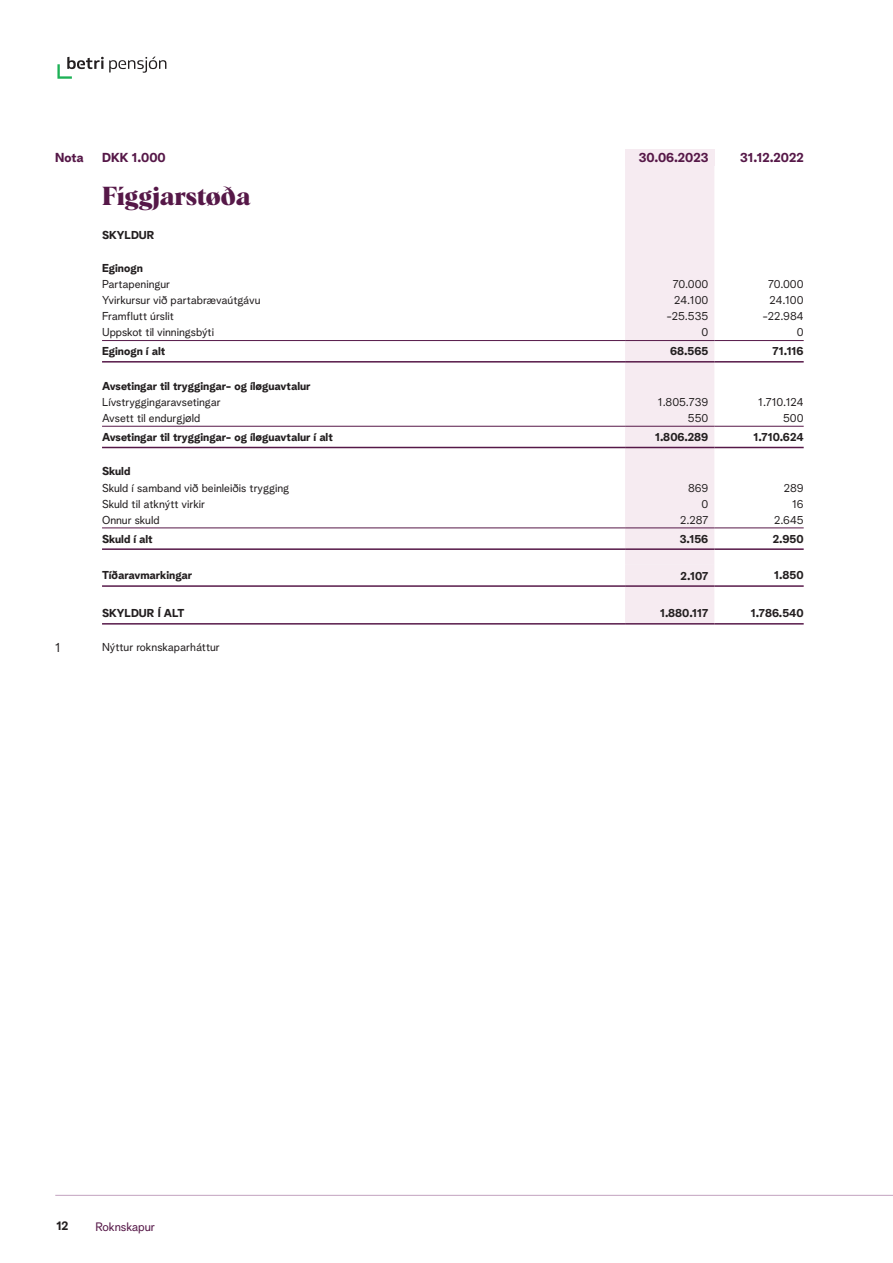
<style>
.page{position:relative;width:893px;height:1263px;background:#fff}
.page>*{position:absolute;margin:0;border:0;box-sizing:border-box;transform-origin:0 0}
.y_medium{font:700 25.5px "Albra";color:#561848}
.Normal_høgra_bold{font:700 12.75px "Albra Grotesk";color:#561848}
.Normal_bold{font:700 12.75px "Albra Grotesk";color:#561848}
.Normal_light{font:12.75px "Albra Grotesk";color:#231f20}
.t1{font:12px "Albra Grotesk";letter-spacing:-.01em;color:#561848}
.t2{font:700 12px "Albra Grotesk";color:#231f20}
.Normal_light-2{font:11.25px "Albra Grotesk";color:#231f20}
.Normal_bold-2{font:700 11.25px "Albra Grotesk";color:#231f20}
.Normal_Høgra{font:11.25px "Albra Grotesk";color:#231f20}
.Normal_høgra_bold-2{font:700 11.25px "Albra Grotesk";color:#231f20}
</style>
<div class="page">
<svg style="left:57px;top:57px;width:109px;height:22px"></svg>
<div style="left:625px;top:149px;width:89px;height:17px;background:#f6ebf1"></div>
<div style="left:625px;top:166px;width:89px;height:457px;background:#f6ebf1"></div>
<hr style="left:625px;top:623px;width:89px;height:2px;background:#561848">
<hr style="left:102px;top:623px;width:523px;height:2px;background:#561848">
<hr style="left:714px;top:623px;width:90px;height:2px;background:#561848">
<hr style="left:102px;top:340px;width:523px;height:1px;background:#561848">
<hr style="left:625px;top:340px;width:89px;height:1px;background:#561848">
<hr style="left:714px;top:340px;width:90px;height:1px;background:#561848">
<hr style="left:102px;top:361px;width:523px;height:2px;background:#561848">
<hr style="left:625px;top:361px;width:89px;height:2px;background:#561848">
<hr style="left:714px;top:361px;width:90px;height:2px;background:#561848">
<hr style="left:102px;top:426px;width:523px;height:1px;background:#561848">
<hr style="left:625px;top:426px;width:89px;height:1px;background:#561848">
<hr style="left:714px;top:426px;width:90px;height:1px;background:#561848">
<hr style="left:102px;top:447px;width:523px;height:1px;background:#561848">
<hr style="left:625px;top:447px;width:89px;height:1px;background:#561848">
<hr style="left:714px;top:447px;width:90px;height:1px;background:#561848">
<hr style="left:102px;top:527px;width:523px;height:1px;background:#561848">
<hr style="left:625px;top:527px;width:89px;height:1px;background:#561848">
<hr style="left:714px;top:527px;width:90px;height:1px;background:#561848">
<hr style="left:102px;top:548px;width:523px;height:2px;background:#561848">
<hr style="left:625px;top:548px;width:89px;height:2px;background:#561848">
<hr style="left:714px;top:548px;width:90px;height:2px;background:#561848">
<hr style="left:102px;top:585px;width:523px;height:2px;background:#561848">
<hr style="left:625px;top:585px;width:89px;height:2px;background:#561848">
<hr style="left:714px;top:585px;width:90px;height:2px;background:#561848">
<hr style="left:55px;top:1195px;width:838px;height:1px;background:#c3a2bf">
<p class="Normal_bold" style="left:55px;top:147px;width:30px">Nota</p>
<p class="Normal_bold" style="left:102px;top:147px;width:65px">DKK 1.000</p>
<p class="Normal_høgra_bold" style="left:639px;top:147px;width:71px">30.06.2023</p>
<p class="Normal_høgra_bold" style="left:740px;top:147px;width:65px">31.12.2022</p>
<p class="y_medium" style="left:102px;top:178px;width:150px">Fíggjarstøða</p>
<p class="Normal_bold-2" style="left:102px;top:226px;width:54px">SKYLDUR</p>
<p class="Normal_bold-2" style="left:102px;top:260px;width:42px">Eginogn</p>
<p class="Normal_light-2" style="left:102px;top:276px;width:70px">Partapeningur</p>
<p class="Normal_Høgra" style="left:673px;top:276px;width:37px">70.000</p>
<p class="Normal_Høgra" style="left:768px;top:276px;width:37px">70.000</p>
<p class="Normal_light-2" style="left:102px;top:292px;width:160px">Yvirkursur við partabrævaútgávu</p>
<p class="Normal_Høgra" style="left:674px;top:292px;width:36px">24.100</p>
<p class="Normal_Høgra" style="left:770px;top:292px;width:36px">24.100</p>
<p class="Normal_light-2" style="left:102px;top:308px;width:73px">Framflutt úrslit</p>
<p class="Normal_Høgra" style="left:667px;top:308px;width:43px">-25.535</p>
<p class="Normal_Høgra" style="left:762px;top:308px;width:43px">-22.984</p>
<p class="Normal_light-2" style="left:102px;top:324px;width:113px">Uppskot til vinningsbýti</p>
<p class="Normal_Høgra" style="left:701px;top:324px;width:8px">0</p>
<p class="Normal_Høgra" style="left:797px;top:324px;width:8px">0</p>
<p class="Normal_bold-2" style="left:102px;top:342px;width:65px">Eginogn í alt</p>
<p class="Normal_høgra_bold-2" style="left:670px;top:342px;width:40px">68.565</p>
<p class="Normal_høgra_bold-2" style="left:773px;top:342px;width:33px">71.116</p>
<p class="Normal_bold-2" style="left:102px;top:377px;width:210px">Avsetingar til tryggingar- og íløguavtalur</p>
<p class="Normal_light-2" style="left:102px;top:393px;width:120px">Lívstryggingaravsetingar</p>
<p class="Normal_Høgra" style="left:658px;top:393px;width:52px">1.805.739</p>
<p class="Normal_Høgra" style="left:758px;top:393px;width:47px">1.710.124</p>
<p class="Normal_light-2" style="left:102px;top:409px;width:100px">Avsett til endurgjøld</p>
<p class="Normal_Høgra" style="left:688px;top:409px;width:22px">550</p>
<p class="Normal_Høgra" style="left:783px;top:409px;width:22px">500</p>
<p class="Normal_bold-2" style="left:102px;top:428px;width:232px">Avsetingar til tryggingar- og íløguavtalur í alt</p>
<p class="Normal_høgra_bold-2" style="left:655px;top:428px;width:55px">1.806.289</p>
<p class="Normal_høgra_bold-2" style="left:753px;top:428px;width:52px">1.710.624</p>
<p class="Normal_bold-2" style="left:102px;top:462px;width:30px">Skuld</p>
<p class="Normal_light-2" style="left:102px;top:479px;width:189px">Skuld í samband við beinleiðis trygging</p>
<p class="Normal_Høgra" style="left:688px;top:479px;width:22px">869</p>
<p class="Normal_Høgra" style="left:784px;top:479px;width:21px">289</p>
<p class="Normal_light-2" style="left:102px;top:495px;width:105px">Skuld til atknýtt virkir</p>
<p class="Normal_Høgra" style="left:701px;top:495px;width:8px">0</p>
<p class="Normal_Høgra" style="left:792px;top:495px;width:13px">16</p>
<p class="Normal_light-2" style="left:102px;top:511px;width:59px">Onnur skuld</p>
<p class="Normal_Høgra" style="left:680px;top:511px;width:30px">2.287</p>
<p class="Normal_Høgra" style="left:774px;top:511px;width:31px">2.645</p>
<p class="Normal_bold-2" style="left:102px;top:530px;width:52px">Skuld í alt</p>
<p class="Normal_høgra_bold-2" style="left:680px;top:530px;width:30px">3.156</p>
<p class="Normal_høgra_bold-2" style="left:773px;top:530px;width:32px">2.950</p>
<p class="Normal_bold-2" style="left:102px;top:566px;width:92px">Tíðaravmarkingar</p>
<p class="Normal_høgra_bold-2" style="left:681px;top:567px;width:29px">2.107</p>
<p class="Normal_høgra_bold-2" style="left:774px;top:566px;width:31px">1.850</p>
<p class="Normal_bold-2" style="left:102px;top:604px;width:84px">SKYLDUR Í ALT</p>
<p class="Normal_høgra_bold-2" style="left:660px;top:604px;width:50px">1.880.117</p>
<p class="Normal_høgra_bold-2" style="left:751px;top:604px;width:54px">1.786.540</p>
<p class="Normal_light" style="left:55px;top:637px;width:7px">1</p>
<p class="Normal_light-2" style="left:102px;top:638px;width:119px">Nýttur roknskaparháttur</p>
<p class="t2" style="left:56px;top:1216px;width:13px">12</p>
<p class="t1" style="left:95px;top:1218px;width:61px">Roknskapur</p>
</div>
